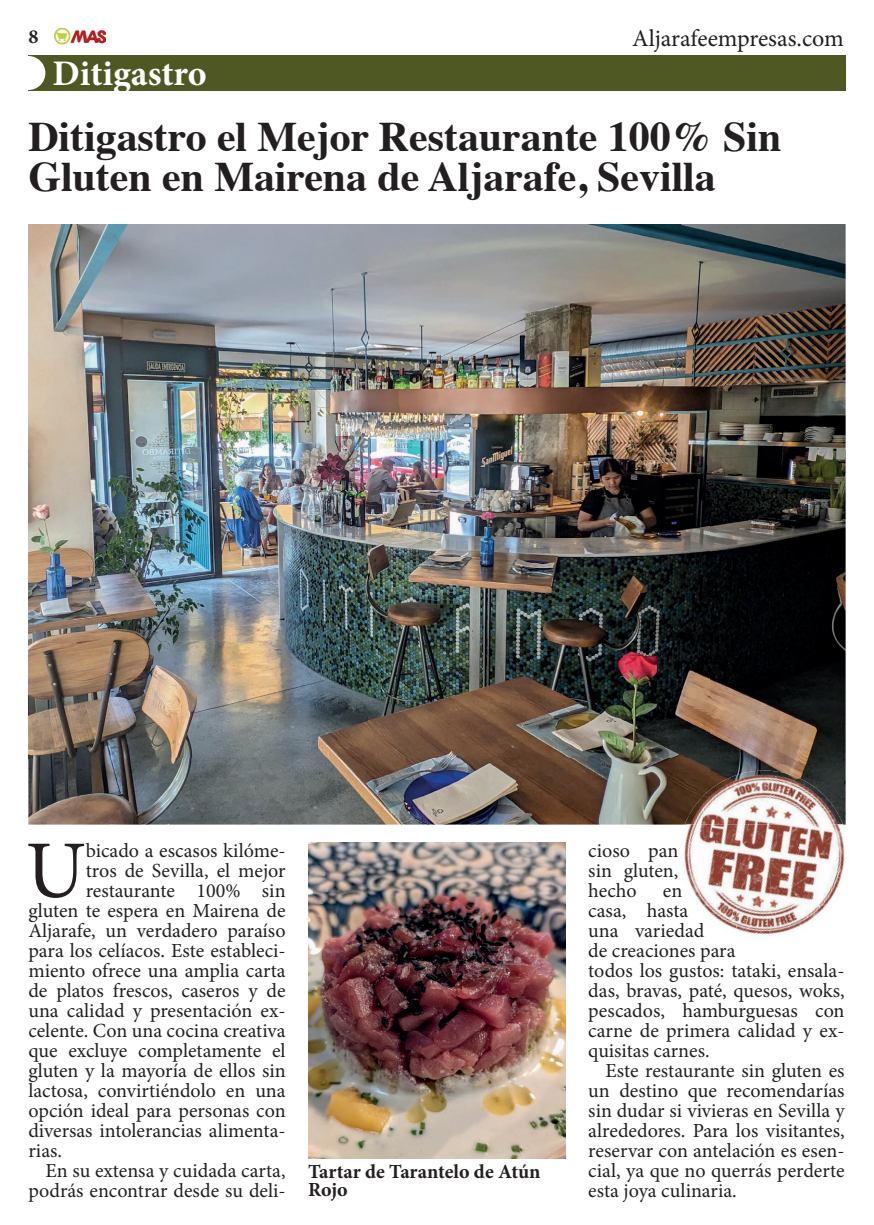
<style>
.page{position:relative;width:874px;height:1225px;background:#fff}
.page>*{position:absolute;margin:0;border:0;box-sizing:border-box;transform-origin:0 0}
.t1{font:81.6px "Minion Pro";color:#231f20}
.t2{font:700 42px/40px "Times";color:#231f20}
.t3{font:700 36px "Minion Pro";letter-spacing:-.005em;color:#fff}
.t4{font:24px "Minion Pro";letter-spacing:-.005em;color:#231f20}
.t5{font:20px/20px "Minion Pro";color:#231f20;text-align:justify}
.t6{font:700 20px/18px "Minion Pro";letter-spacing:-.005em;color:#231f20}
</style>
<div class="page">
<img style="left:55px;top:29px;width:51px;height:16px">
<img style="left:28px;top:224px;width:817px;height:600px">
<div style="left:28px;top:55px;width:817px;height:36px;background:#4f5723"></div>
<div style="left:11px;top:56px;width:34px;height:34px;background:#fff;border-radius:50%"></div>
<img style="left:679px;top:824px;width:87px;height:18px">
<img style="left:766px;top:824px;width:80px;height:107px">
<img style="left:684px;top:842px;width:103px;height:93px">
<img style="left:684px;top:770px;width:121px;height:54px">
<img style="left:790px;top:781px;width:52px;height:43px">
<img style="left:308px;top:842px;width:257px;height:316px">
<p class="t6" style="left:28px;top:27px;width:11px">8</p>
<h3 class="t3" style="left:52px;top:48px;width:155px">Ditigastro</h3>
<p class="t4" style="left:632px;top:22px;width:213px">Aljarafeempresas.com</p>
<h2 class="t2" style="left:28px;top:112px;width:754px">Ditigastro el Mejor Restaurante 100% Sin<br>Gluten en Mairena de Aljarafe, Sevilla</h2>
<h1 class="t1" style="left:26px;top:816px;width:62px">U</h1>
<p class="t5" style="left:86px;top:840px;width:201px">bicado a escasos kilóme-</p>
<p class="t5" style="left:86px;top:860px;width:201px">tros de Sevilla, el mejor</p>
<p class="t5" style="left:86px;top:880px;width:201px">restaurante 100% sin</p>
<p class="t5" style="left:28px;top:900px;width:259px">gluten te espera en Mairena de</p>
<p class="t5" style="left:28px;top:920px;width:259px">Aljarafe, un verdadero paraíso</p>
<p class="t5" style="left:28px;top:940px;width:259px">para los celíacos. Este estableci-</p>
<p class="t5" style="left:28px;top:960px;width:259px">miento ofrece una amplia carta</p>
<p class="t5" style="left:28px;top:980px;width:259px">de platos frescos, caseros y de</p>
<p class="t5" style="left:28px;top:1000px;width:259px">una calidad y presentación ex-</p>
<p class="t5" style="left:28px;top:1020px;width:259px">celente. Con una cocina creativa</p>
<p class="t5" style="left:28px;top:1040px;width:258px">que excluye completamente el</p>
<p class="t5" style="left:28px;top:1060px;width:259px">gluten y la mayoría de ellos sin</p>
<p class="t5" style="left:28px;top:1080px;width:259px">lactosa, convirtiéndolo en una</p>
<p class="t5" style="left:28px;top:1100px;width:259px">opción ideal para personas con</p>
<p class="t5" style="left:28px;top:1120px;width:258px">diversas intolerancias alimenta-</p>
<p class="t5" style="left:28px;top:1140px;width:35px">rias.</p>
<p class="t5" style="left:45px;top:1160px;width:242px">En su extensa y cuidada carta,</p>
<p class="t5" style="left:28px;top:1180px;width:258px">podrás encontrar desde su deli-</p>
<p class="t6" style="left:308px;top:1162px;width:234px">Tartar de Tarantelo de Atún<br>Rojo</p>
<p class="t5" style="left:588px;top:840px;width:91px">cioso pan sin gluten, hecho</p>
<p class="t5" style="left:588px;top:880px;width:258px;text-align:left;text-indent:75px">en<br>casa, hasta<br>una variedad<br>de creaciones para<br>todos los gustos: tataki, ensala&shy;das, bravas, paté, quesos, woks, pescados, hamburguesas con carne de primera calidad y ex&shy;quisitas carnes.</p>
<p class="t5" style="left:588px;top:1060px;width:258px;text-indent:17px">Este restaurante sin gluten es un destino que recomendarías sin dudar si vivieras en Sevilla y alrededores. Para los visitantes, reservar con antelación es esen&shy;cial, ya que no querrás perderte esta joya culinaria.</p>
</div>
